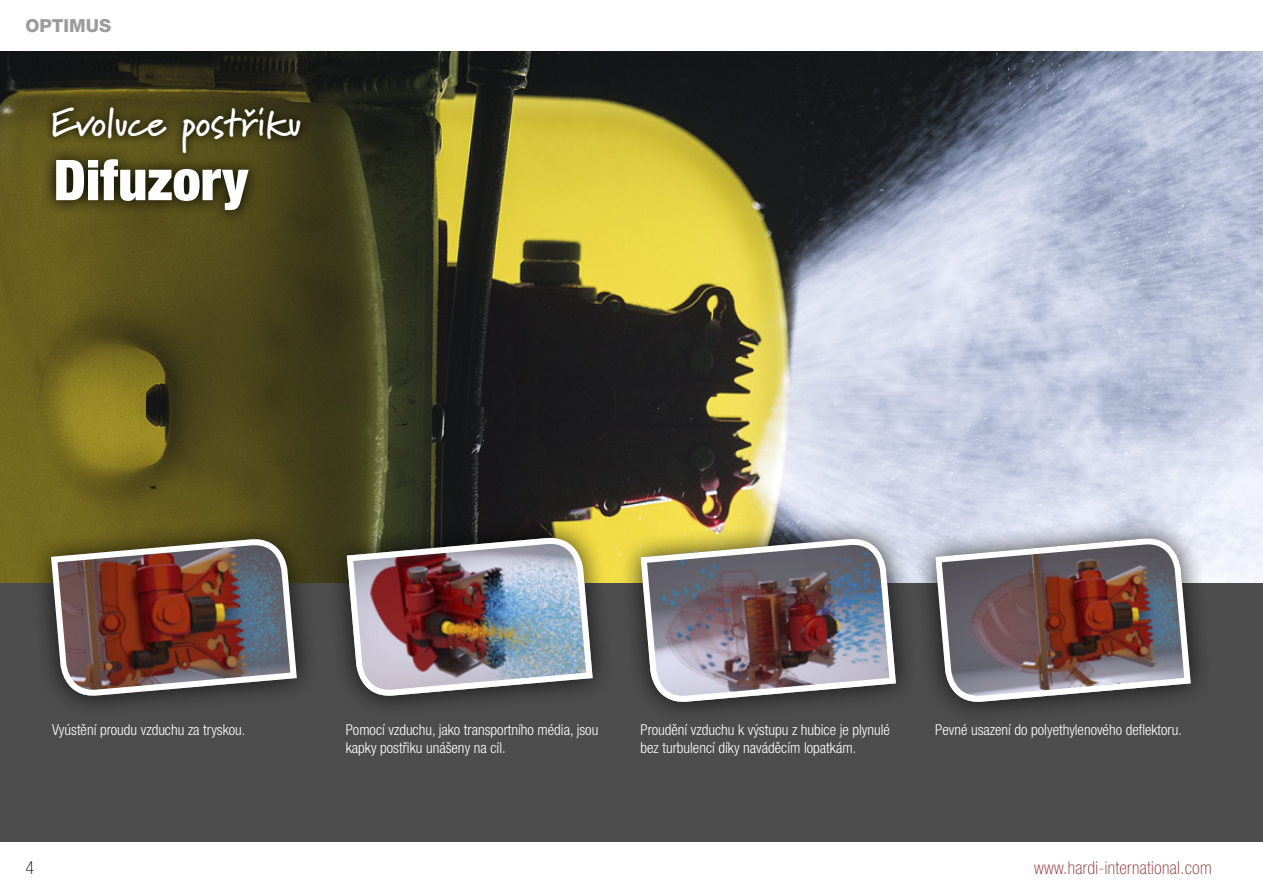
<style>
.page{position:relative;width:1263px;height:893px;background:#fff}
.page>*{position:absolute;margin:0;border:0;box-sizing:border-box;transform-origin:0 0}
.t1{font:900 condensed 56.25px "Helvetica Neue LT Pro";color:#fff}
.t2{font:700 39.3px "Marydale";letter-spacing:-.02em;color:#fff}
.t3{font:100 condensed 18px "Helvetica Neue LT Pro";letter-spacing:.02em;color:#8e2930}
.t4{font:800 18px "Helvetica Neue LT Pro";color:#9c9b9b}
.t5{font:100 condensed 18px "Helvetica Neue LT Pro";color:#000}
.t6{font:300 condensed 15px/18px "Helvetica Neue LT Pro";color:#fff}
</style>
<div class="page">
<div style="left:0;top:583px;width:1263px;height:259px;background:#4d4d4d"></div>
<hr style="left:1262px;top:504px;width:1px;height:338px;background:#000">
<img style="left:0;top:51px;width:1263px;height:532px">
<div style="left:28px;top:516px;width:291px;height:203px;background:#000;opacity:.75"></div>
<img style="left:51px;top:539px;width:245px;height:159px">
<img style="left:48px;top:540px;width:252px;height:155px">
<div style="left:324px;top:514px;width:291px;height:205px;background:#000;opacity:.75"></div>
<img style="left:343px;top:538px;width:253px;height:157px">
<div style="left:618px;top:515px;width:300px;height:210px;background:#000;opacity:.75"></div>
<img style="left:640px;top:701px;width:256px;height:4px">
<img style="left:637px;top:539px;width:262px;height:162px">
<div style="left:912px;top:515px;width:302px;height:210px;background:#000;opacity:.75"></div>
<img style="left:935px;top:538px;width:256px;height:167px">
<img style="left:932px;top:539px;width:262px;height:162px">
<svg style="left:44px;top:99px;width:265px;height:63px;background:#433d16"></svg>
<svg style="left:42px;top:146px;width:219px;height:78px;background:#443e14"></svg>
<p class="t4" style="left:26px;top:15px;width:87px">OPTIMUS</p>
<h2 class="t2" style="left:51px;top:99px;width:252px">Evoluce postřiku</h2>
<h1 class="t1" style="left:54px;top:147px;width:196px">Difuzory</h1>
<p class="t6" style="left:52px;top:721px;width:195px">Vyústění proudu vzduchu za tryskou.</p>
<p class="t6" style="left:346px;top:721px;width:254px">Pomocí vzduchu, jako transportního média, jsou kapky postřiku unášeny na cíl.</p>
<p class="t6" style="left:640px;top:721px;width:251px">Proudění vzduchu k výstupu z hubice je plynulé bez turbulencí díky naváděcím lopatkám.</p>
<p class="t6" style="left:935px;top:721px;width:248px">Pevné usazení do polyethylenového deflektoru.</p>
<p class="t5" style="left:26px;top:857px;width:10px">4</p>
<p class="t3" style="left:1034px;top:857px;width:179px">www.hardi-international.com</p>
</div>
